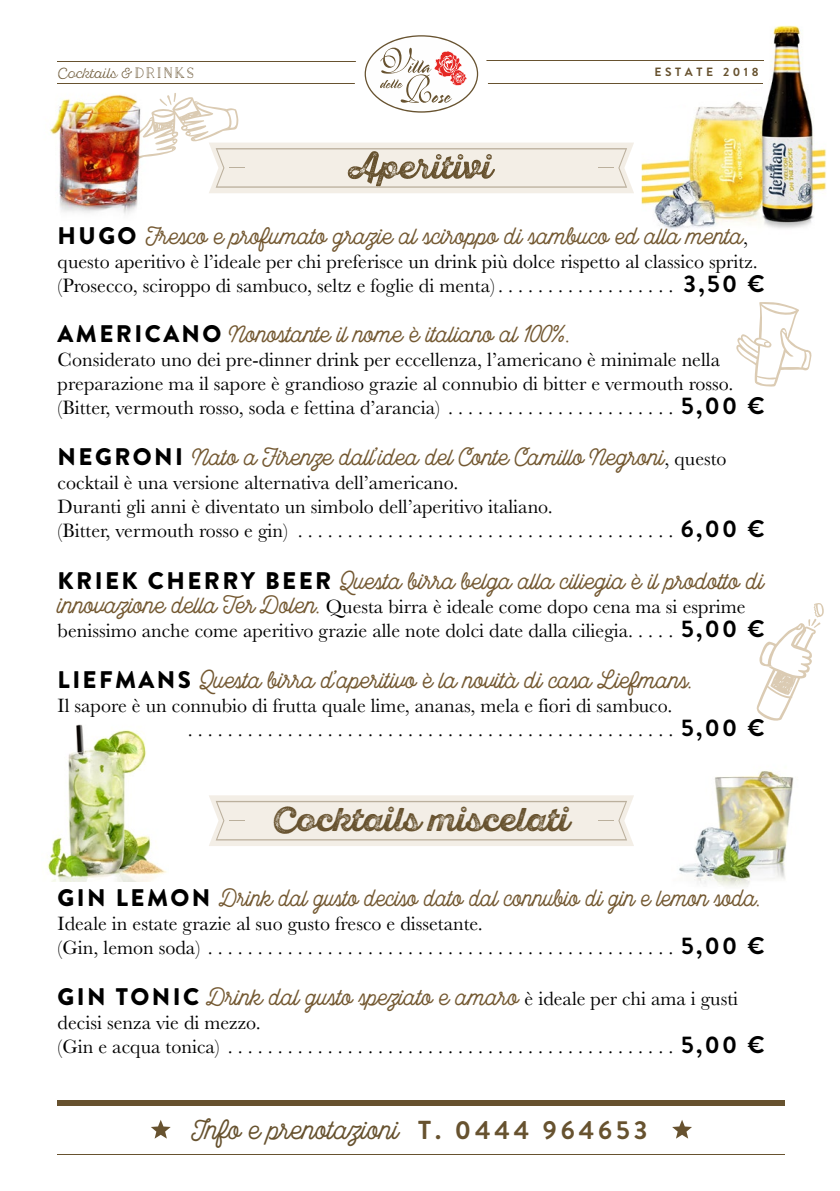
<style>
.page{position:relative;width:840px;height:1191px;background:#fff}
.page>*{position:absolute;margin:0;border:0;box-sizing:border-box;transform-origin:0 0}
.t1{font:33px "Sant Elia Rough Alt Bold Thr DMO";color:#67522f}
.t2{font:28px "Local Brewery";color:#67522f}
.t3{font:24px "Local Brewery";color:#745932}
.t4{font:24px "Local Brewery";color:#745932;scale:.95 1}
.t5{font:20px/24px "Baskerville";color:#000}
.t6{font:14px "Sant Elia Rough Alt Light Two";color:#67522f}
.t7{font:700 12px "Brandon Grotesque";letter-spacing:.3em;color:#67522f}
.s1{font-family:"Naive Inline";font-weight:700}
.s2{font-family:"Brandon Grotesque";font-weight:900;color:#000}
.s3{font-family:"Baskerville";font-size:20px;color:#000}
.s4{font-family:"Brandon Grotesque";font-weight:700;font-size:24px}
.s5{font-family:"Local Brewery";font-size:24px;color:#745932}
.s6{font-family:"Brandon Grotesque";font-weight:700;font-size:26px}
</style>
<div class="page">
<svg style="left:756px;top:603px;width:67px;height:117px"></svg>
<div style="left:58px;top:1100px;width:726px;height:5px;background:#67522f"></div>
<hr style="left:58px;top:1154px;width:726px;height:1px;background:#67522f">
<hr style="left:465px;top:60px;width:297px;height:1px;background:#67522f">
<hr style="left:58px;top:83px;width:704px;height:1px;background:#67522f">
<svg style="left:209px;top:795px;width:425px;height:51px;background:#f0eae2"></svg>
<svg style="left:736px;top:302px;width:75px;height:84px"></svg>
<svg style="left:151px;top:1120px;width:19px;height:18px"></svg>
<svg style="left:672px;top:1120px;width:19px;height:18px"></svg>
<img style="left:641px;top:25px;width:185px;height:204px">
<img style="left:679px;top:770px;width:115px;height:117px">
<img style="left:47px;top:724px;width:120px;height:157px">
<svg style="left:163px;top:35px;width:471px;height:158px"></svg>
<img style="left:49px;top:61px;width:114px;height:153px">
<p class="t6" style="left:58px;top:64px;width:138px">Cocktails &amp; <span class="s1">DRINKS</span></p>
<p class="t7" style="left:654px;top:64px;width:106px">ESTATE 2018</p>
<p class="t3" style="left:58px;top:221px;width:691px"><span class="s2">HUGO</span> Fresco e profumato grazie al sciroppo di sambuco ed alla menta<span class="s3">,</span></p>
<p class="t5" style="left:58px;top:249px;width:708px">questo aperitivo è l’ideale per chi preferisce un drink più dolce rispetto al classico spritz. (Prosecco, sciroppo di sambuco, seltz e foglie di menta) . . . . . . . . . . . . . . . . . . <span class="s4">3,50 €</span></p>
<p class="t3" style="left:58px;top:320px;width:512px"><span class="s2">AMERICANO</span> Nonostante il nome è italiano al 100%.</p>
<p class="t5" style="left:58px;top:348px;width:708px">Considerato uno dei pre-dinner drink per eccellenza, l’americano è minimale nella preparazione ma il sapore è grandioso grazie al connubio di bitter e vermouth rosso. (Bitter, vermouth rosso, soda e fettina d’arancia) . . . . . . . . . . . . . . . . . . . . . . . <span class="s4">5,00 €</span></p>
<p class="t3" style="left:58px;top:442px;width:670px"><span class="s2">NEGRONI</span> Nato a Firenze dall’idea del Conte Camillo Negroni<span class="s3">, questo</span></p>
<p class="t5" style="left:58px;top:470px;width:708px">cocktail è una versione alternativa dell’americano.<br>Duranti gli anni è diventato un simbolo dell’aperitivo italiano.<br>(Bitter, vermouth rosso e gin) . . . . . . . . . . . . . . . . . . . . . . . . . . . . . . . . . . . . . . <span class="s4">6,00 €</span></p>
<p class="t3" style="left:58px;top:567px;width:707px"><span class="s2">KRIEK CHERRY BEER</span> Questa birra belga alla ciliegia è il prodotto di</p>
<p class="t5" style="left:58px;top:595px;width:708px"><span class="s5">innovazione della Ter Dolen.</span> Questa birra è ideale come dopo cena ma si esprime benissimo anche come aperitivo grazie alle note dolci date dalla ciliegia. . . . . <span class="s4">5,00 €</span></p>
<p class="t3" style="left:58px;top:665px;width:635px"><span class="s2">LIEFMANS</span> Questa birra d’aperitivo è la novità di casa Liefmans.</p>
<p class="t5" style="left:68px;top:693px;width:698px;text-indent:-10px">Il sapore è un connubio di frutta quale lime, ananas, mela e fiori di sambuco.<br>. . . . . . . . . . . . . . . . . . . . . . . . . . . . . . . . . . . . . . . . . . . . . . . . . . . . . . . . . . . . . <span class="s4">5,00 €</span></p>
<h1 class="t1" style="left:272px;top:800px;width:298px">Cocktails miscelati</h1>
<p class="t4" style="left:58px;top:884px;width:740px"><span class="s2">GIN LEMON</span> Drink dal gusto deciso dato dal connubio di gin e lemon soda.</p>
<p class="t5" style="left:58px;top:912px;width:708px">Ideale in estate grazie al suo gusto fresco e dissetante.<br>(Gin, lemon soda) . . . . . . . . . . . . . . . . . . . . . . . . . . . . . . . . . . . . . . . . . . . . . . . <span class="s4">5,00 €</span></p>
<p class="t3" style="left:58px;top:982px;width:681px"><span class="s2">GIN TONIC</span> Drink dal gusto speziato e amaro <span class="s3">è ideale per chi ama i gusti</span></p>
<p class="t5" style="left:58px;top:1010px;width:708px">decisi senza vie di mezzo.<br>(Gin e acqua tonica) . . . . . . . . . . . . . . . . . . . . . . . . . . . . . . . . . . . . . . . . . . . . . <span class="s4">5,00 €</span></p>
<h2 class="t2" style="left:192px;top:1112px;width:456px">Info e prenotazioni <span class="s6">T. 0444 964653</span></h2>
</div>
